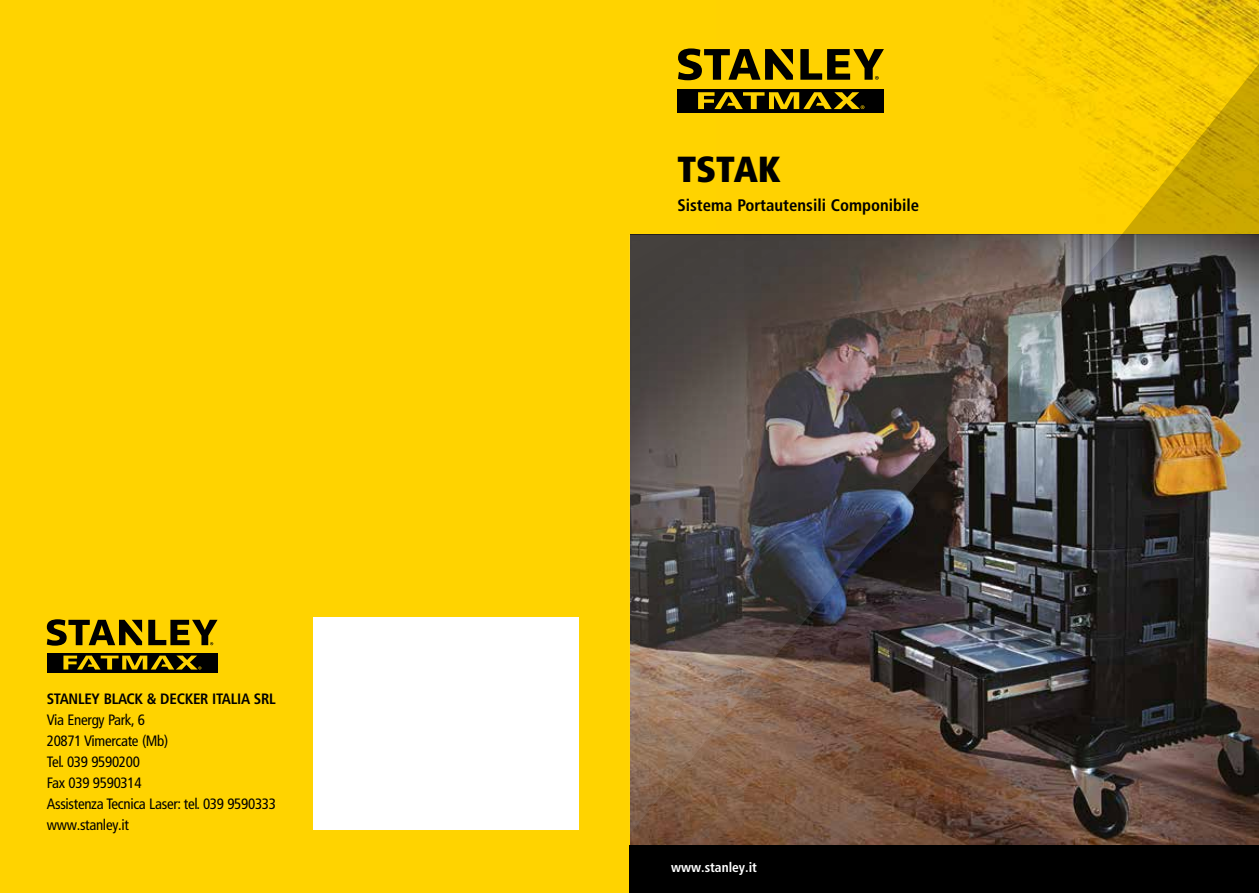
<style>
.page{position:relative;width:1259px;height:893px;background:#fff}
.page>*{position:absolute;margin:0;border:0;box-sizing:border-box;transform-origin:0 0}
.t1{font:900 condensed 36.3px "Frutiger LT Pro";color:#000}
.t2{font:700 condensed 16.8px "Frutiger LT Pro";color:#000}
.t3{font:condensed 15px/21px "Frutiger LT Pro";letter-spacing:-.02em;color:#000}
.t4{font:700 condensed 15px "Frutiger LT Pro";letter-spacing:-.02em;color:#000}
.t5{font:700 condensed 13.5px "Frutiger LT Pro";color:#fff}
</style>
<div class="page">
<div style="left:629px;top:0;width:630px;height:246px;background:#ffd300"></div>
<img style="left:716px;top:0;width:543px;height:199px">
<img style="left:629px;top:234px;width:630px;height:611px">
<div style="left:0;top:0;width:629px;height:893px;background:#ffd300"></div>
<div style="left:629px;top:845px;width:630px;height:48px;background:#000"></div>
<img style="left:629px;top:235px;width:492px;height:599px">
<svg style="left:1121px;top:11px;width:138px;height:224px"></svg>
<div style="left:313px;top:617px;width:265px;height:213px;background:#fff"></div>
<div style="left:678px;top:89px;width:206px;height:23px;background:#000"></div>
<svg style="left:678px;top:48px;width:115px;height:32px"></svg>
<svg style="left:800px;top:49px;width:84px;height:31px"></svg>
<svg style="left:698px;top:92px;width:166px;height:17px"></svg>
<div style="left:47px;top:653px;width:171px;height:19px;background:#000"></div>
<svg style="left:47px;top:619px;width:95px;height:27px"></svg>
<svg style="left:148px;top:620px;width:69px;height:25px"></svg>
<svg style="left:63px;top:656px;width:138px;height:13px"></svg>
<p class="t4" style="left:47px;top:690px;width:230px">STANLEY BLACK &amp; DECKER ITALIA SRL</p>
<p class="t3" style="left:47px;top:709px;width:231px">Via Energy Park, 6<br>20871 Vimercate (Mb)<br>Tel. 039 9590200<br>Fax 039 9590314<br>Assistenza Tecnica Laser: tel. 039 9590333 www.stanley.it</p>
<h1 class="t1" style="left:677px;top:147px;width:105px">TSTAK</h1>
<p class="t2" style="left:677px;top:195px;width:243px">Sistema Portautensili Componibile</p>
<p class="t5" style="left:671px;top:859px;width:87px">www.stanley.it</p>
</div>
